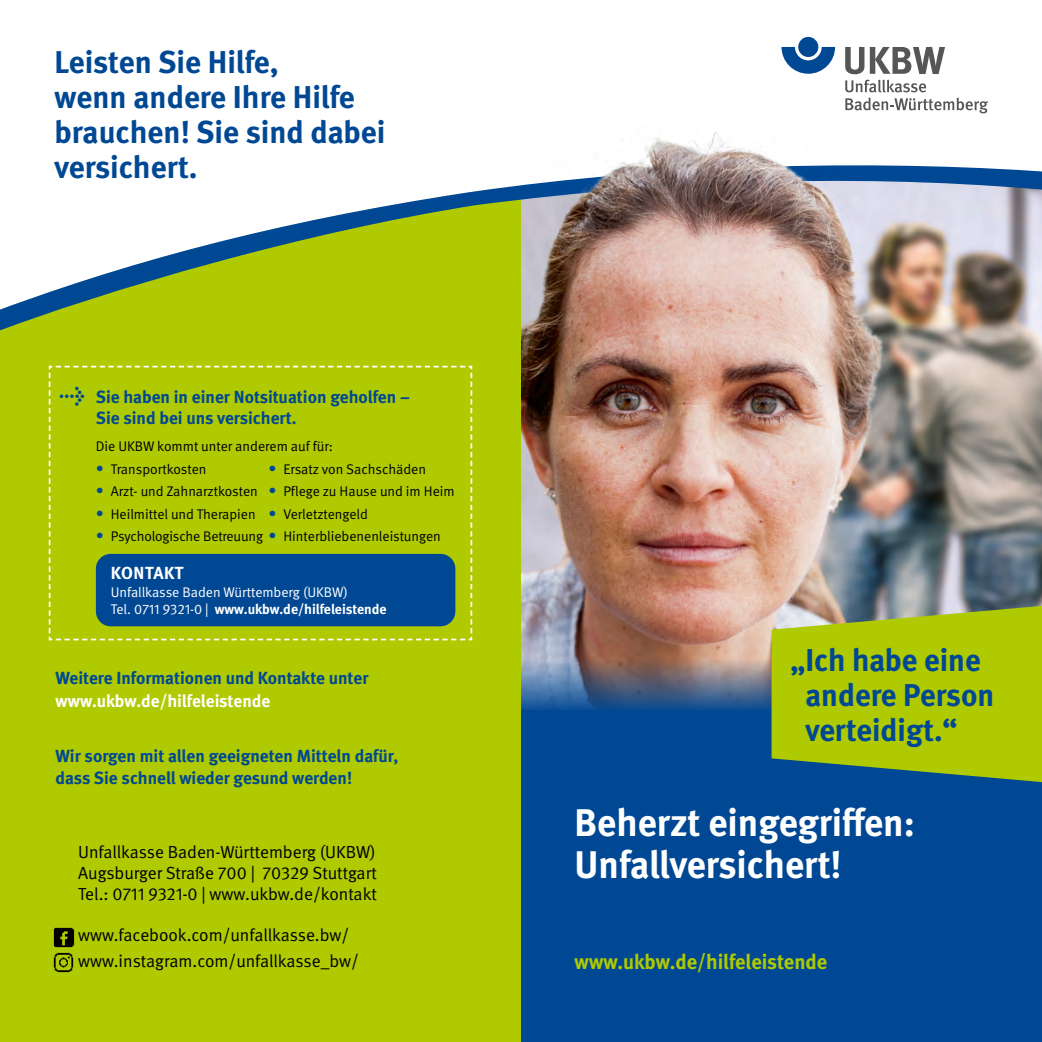
<style>
.page{position:relative;width:1042px;height:1042px;background:#fff}
.page>*{position:absolute;margin:0;border:0;box-sizing:border-box;transform-origin:0 0}
.t1{font:700 38.5px/42px "DGUV Meta";color:#fff}
.t2{font:700 31.5px/35px "DGUV Meta";color:#004893}
.t3{font:700 21px "DGUV Meta";color:#afca00}
.t4{font:700 21px "DGUV Meta";color:#004893}
.t5{font:700 17.5px/21px "DGUV Meta";color:#004893}
.t6{font:17.5px/21px "DGUV Meta";letter-spacing:-.005em;color:#000;text-align:justify}
.t7{font:700 17.5px "DGUV Meta";color:#fff}
.t8{font:700 17.5px "DGUV Meta";letter-spacing:.03em;color:#fff}
.t9{font:14px "DGUV Meta";color:#000}
.t10{font:14px/17.5px "DGUV Meta";color:#fff}
.s1{font-size:15.75px;color:#004893}
.s2{font-weight:700}
</style>
<div class="page">
<img style="left:993px;top:363px;width:49px;height:243px">
<div style="left:0;top:35px;width:521px;height:1007px;background:#afca00"></div>
<div style="left:0;top:35px;width:889px;height:63px;background:#fff"></div>
<svg style="left:0;top:98px;width:1042px;height:265px;fill:#fff"></svg>
<div style="left:521px;top:710px;width:521px;height:332px;background:#004893"></div>
<svg style="left:781px;top:47px;width:54px;height:27px"></svg>
<div style="left:798px;top:37px;width:20px;height:20px;background:#004893;border-radius:50%"></div>
<svg style="left:845px;top:47px;width:19px;height:27px"></svg>
<svg style="left:870px;top:47px;width:75px;height:27px"></svg>
<svg style="left:845px;top:80px;width:143px;height:33px"></svg>
<img style="left:521px;top:124px;width:472px;height:535px">
<img style="left:521px;top:659px;width:250px;height:51px">
<svg style="left:48px;top:365px;width:425px;height:276px"></svg>
<img style="left:54px;top:927px;width:20px;height:20px">
<img style="left:53px;top:952px;width:21px;height:20px">
<svg style="left:771px;top:606px;width:271px;height:176px;background:#a2be15"></svg>
<h2 class="t2" style="left:55px;top:46px;width:332px">Leisten Sie Hilfe,<br>wenn andere Ihre Hilfe brauchen! Sie sind dabei versichert.</h2>
<h3 class="t4" style="left:59px;top:382px;width:27px">→</h3>
<p class="t5" style="left:96px;top:387px;width:316px">Sie haben in einer Notsituation geholfen –<br>Sie sind bei uns versichert.</p>
<p class="t9" style="left:96px;top:438px;width:238px">Die UKBW kommt unter anderem auf für:</p>
<p class="t9" style="left:96px;top:461px;width:112px"><span class="s1">•</span> Transportkosten</p>
<p class="t9" style="left:96px;top:483px;width:164px"><span class="s1">•</span> Arzt- und Zahnarztkosten</p>
<p class="t9" style="left:96px;top:506px;width:161px"><span class="s1">•</span> Heilmittel und Therapien</p>
<p class="t9" style="left:96px;top:528px;width:346px"><span class="s1">•</span> Psychologische Betreuung <span class="s1">•</span> Hinterbliebenenleistungen</p>
<p class="t9" style="left:268px;top:461px;width:159px"><span class="s1">•</span> Ersatz von Sachschäden</p>
<p class="t9" style="left:268px;top:483px;width:188px"><span class="s1">•</span> Pflege zu Hause und im Heim</p>
<p class="t9" style="left:268px;top:506px;width:101px"><span class="s1">•</span> Verletztengeld</p>
<p class="t8" style="left:111px;top:563px;width:74px">KONTAKT</p>
<p class="t10" style="left:111px;top:583px;width:277px">Unfallkasse Baden Württemberg (UKBW)<br>Tel. 0711 9321-0 | <span class="s2">www.ukbw.de/hilfeleistende</span></p>
<p class="t5" style="left:56px;top:668px;width:314px">Weitere Informationen und Kontakte unter</p>
<p class="t7" style="left:56px;top:690px;width:216px">www.ukbw.de/hilfeleistende</p>
<p class="t5" style="left:56px;top:745px;width:344px;line-height:22.4px">Wir sorgen mit allen geeigneten Mitteln dafür, dass Sie schnell wieder gesund werden!</p>
<p class="t6" style="left:78px;top:842px;width:300px">Unfallkasse Baden-Württemberg (UKBW)<br>Augsburger Straße 700 | 70329 Stuttgart Tel.: 0711 9321-0 | www.ukbw.de/kontakt</p>
<p class="t6" style="left:78px;top:922px;width:282px;line-height:26.2px">www.facebook.com/unfallkasse.bw/ www.instagram.com/unfallkasse_bw/</p>
<h2 class="t2" style="left:805px;top:643px;width:190px;text-indent:-15px">„Ich habe eine andere Person verteidigt.“</h2>
<h1 class="t1" style="left:574px;top:803px;width:342px">Beherzt eingegriffen:<br>Unfallversichert!</h1>
<h3 class="t3" style="left:574px;top:949px;width:254px">www.ukbw.de/hilfeleistende</h3>
</div>
